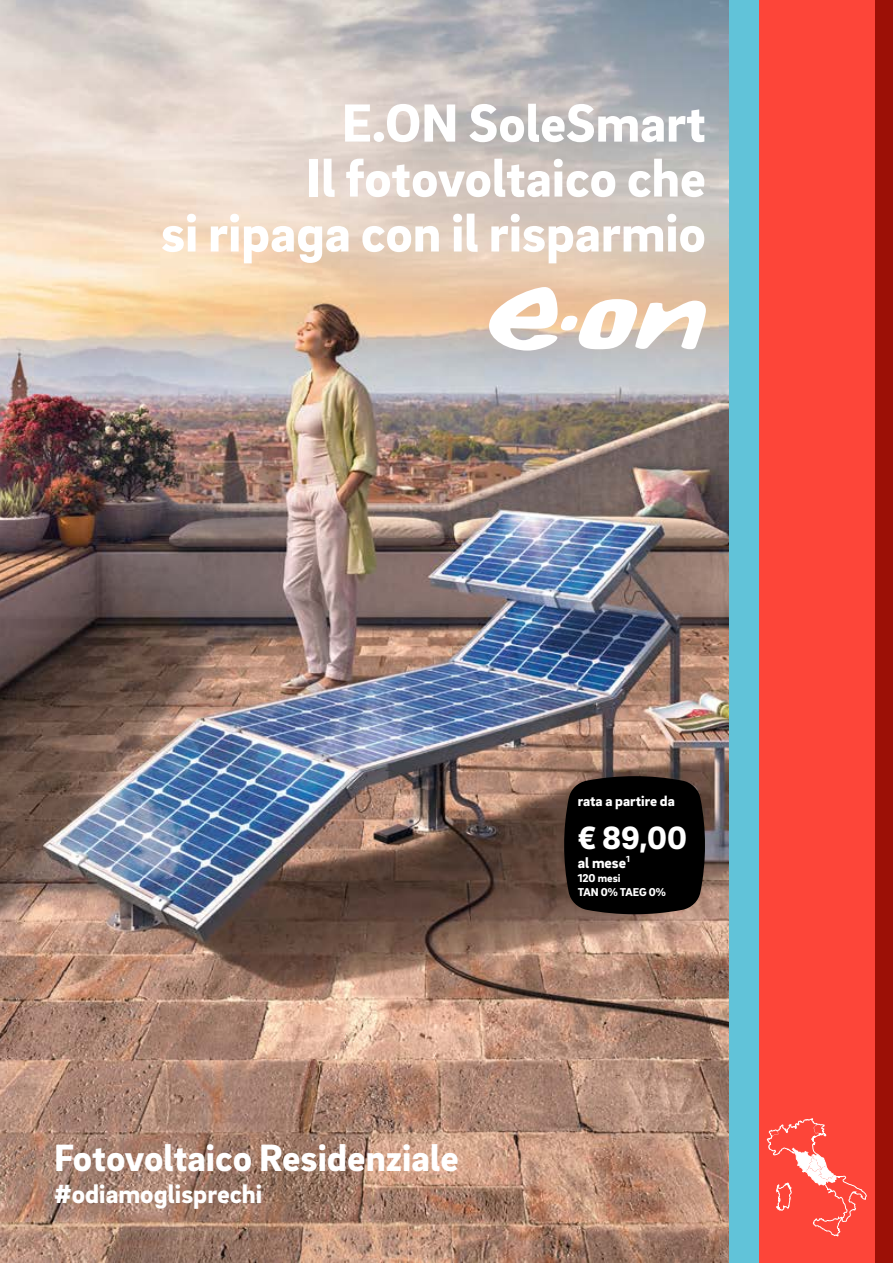
<style>
.page{position:relative;width:893px;height:1263px;background:#fff}
.page>*{position:absolute;margin:0;border:0;box-sizing:border-box;transform-origin:0 0}
.t1{font:900 54.9px/54.9px "EON Brix Sans";color:#fff;text-align:right}
.t2{font:900 39px "EON Brix Sans";color:#fff}
.t3{font:900 33px "EON Brix Sans";color:#fff}
.t4{font:900 27px "EON Brix Sans";color:#fff}
.t5{font:900 15.6px "EON Brix Sans";color:#fff}
.t6{font:900 15px "EON Brix Sans";color:#fff}
.t7{font:900 11.7px/14px "EON Brix Sans";color:#fff}
</style>
<div class="page">
<img style="left:0;top:0;width:729px;height:1263px">
<svg style="left:489px;top:287px;width:217px;height:64px"></svg>
<svg style="left:563px;top:776px;width:143px;height:138px;background:#0d0a08"></svg>
<div style="left:875px;top:0;width:18px;height:1263px;background:#9c1006"></div>
<div style="left:758px;top:0;width:117px;height:1263px;background:#fd4539"></div>
<div style="left:729px;top:0;width:30px;height:1263px;background:#61c3d9"></div>
<svg style="left:767px;top:1118px;width:100px;height:118px"></svg>
<p class="t1" style="left:161px;top:93px;width:546px">E.ON SoleSmart<br>Il fotovoltaico che<br>si ripaga con il risparmio</p>
<p class="t2" style="left:54px;top:1132px;width:406px">Fotovoltaico Residenziale</p>
<p class="t4" style="left:54px;top:1176px;width:210px">#odiamoglisprechi</p>
<p class="t6" style="left:578px;top:791px;width:99px">rata a partire da</p>
<p class="t3" style="left:578px;top:816px;width:111px">€ 89,00</p>
<p class="t5" style="left:578px;top:852px;width:54px">al mese<sup>1</sup></p>
<p class="t7" style="left:578px;top:870px;width:90px">120 mesi<br>TAN 0% TAEG 0%</p>
</div>
